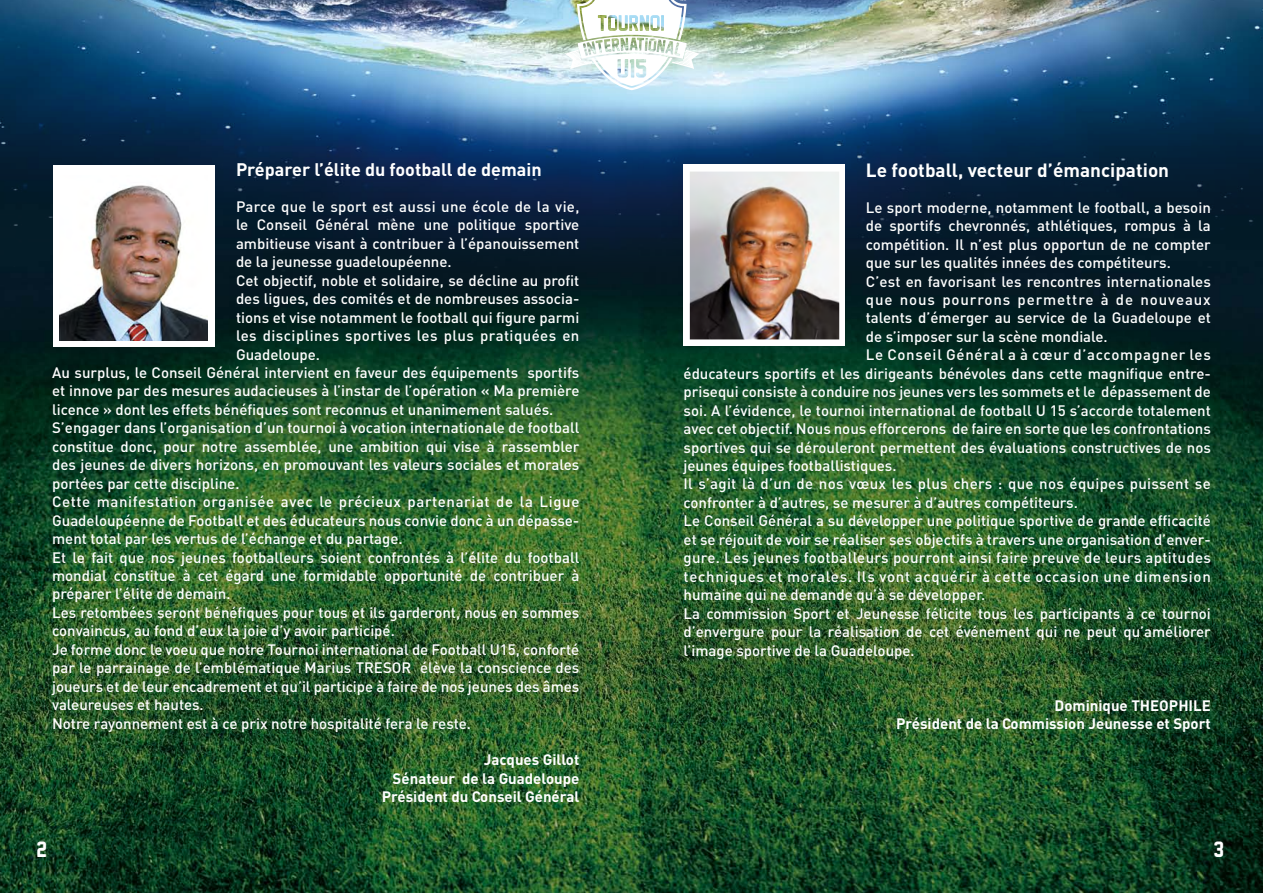
<style>
.page{position:relative;width:1263px;height:893px;background:#fff}
.page>*{position:absolute;margin:0;border:0;box-sizing:border-box;transform-origin:0 0}
.t1{font:20.25px "New Athletic M54";color:#fff}
.t2{font:700 18.9px "DIN";color:#fff}
.t3{font:700 18px "DIN";color:#fff}
.t4{font:500 15px "DIN";color:#fff}
.t5{font:500 15px "DIN";letter-spacing:.02em;color:#fff}
.t6{font:700 15px/18.5px "DIN";color:#fff;text-align:right}
.t7{font:500 15px "DIN";letter-spacing:.05em;color:#fff}
.t8{font:500 15px "DIN";letter-spacing:.04em;color:#fff}
.t9{font:500 15px "DIN";letter-spacing:.03em;color:#fff}
.t10{font:500 15px "DIN";letter-spacing:.06em;color:#fff}
</style>
<div class="page">
<img style="left:0;top:860px;width:1263px;height:33px">
<img style="left:0;top:0;width:1263px;height:860px">
<svg style="left:565px;top:0;width:134px;height:90px"></svg>
<div style="left:54px;top:166px;width:161px;height:181px;background:#fff"></div>
<img style="left:60px;top:185px;width:148px;height:156px">
<div style="left:684px;top:165px;width:161px;height:181px;background:#fff"></div>
<img style="left:690px;top:172px;width:149px;height:167px">
<p class="t3" style="left:236px;top:158px;width:307px">Préparer l’élite du football de demain</p>
<p class="t5" style="left:236px;top:197px;width:345px">Parce que le sport est aussi une école de la vie,</p>
<p class="t4" style="left:236px;top:215px;width:345px">le Conseil Général mène une politique sportive</p>
<p class="t4" style="left:236px;top:234px;width:345px">ambitieuse visant à contribuer à l’épanouissement</p>
<p class="t4" style="left:236px;top:252px;width:217px">de la jeunesse guadeloupéenne.</p>
<p class="t4" style="left:236px;top:271px;width:345px">Cet objectif, noble et solidaire, se décline au profit</p>
<p class="t4" style="left:236px;top:289px;width:345px">des ligues, des comités et de nombreuses associa-</p>
<p class="t4" style="left:236px;top:308px;width:345px">tions et vise notamment le football qui figure parmi</p>
<p class="t9" style="left:236px;top:326px;width:345px">les disciplines sportives les plus pratiquées en</p>
<p class="t4" style="left:236px;top:344px;width:86px">Guadeloupe.</p>
<p class="t4" style="left:52px;top:363px;width:529px">Au surplus, le Conseil Général intervient en faveur des équipements sportifs</p>
<p class="t4" style="left:52px;top:381px;width:529px">et innove par des mesures audacieuses à l’instar de l’opération « Ma première</p>
<p class="t4" style="left:52px;top:400px;width:503px">licence » dont les effets bénéfiques sont reconnus et unanimement salués.</p>
<p class="t4" style="left:52px;top:418px;width:529px">S’engager dans l’organisation d’un tournoi à vocation internationale de football</p>
<p class="t4" style="left:52px;top:437px;width:529px">constitue donc, pour notre assemblée, une ambition qui vise à rassembler</p>
<p class="t4" style="left:52px;top:455px;width:529px">des jeunes de divers horizons, en promouvant les valeurs sociales et morales</p>
<p class="t4" style="left:52px;top:474px;width:189px">portées par cette discipline.</p>
<p class="t8" style="left:52px;top:492px;width:529px">Cette manifestation organisée avec le précieux partenariat de la Ligue</p>
<p class="t4" style="left:52px;top:511px;width:529px">Guadeloupéenne de Football et des éducateurs nous convie donc à un dépasse-</p>
<p class="t4" style="left:52px;top:529px;width:352px">ment total par les vertus de l’échange et du partage.</p>
<p class="t4" style="left:52px;top:547px;width:529px">Et le fait que nos jeunes footballeurs soient confrontés à l’élite du football</p>
<p class="t4" style="left:52px;top:566px;width:529px">mondial constitue à cet égard une formidable opportunité de contribuer à</p>
<p class="t4" style="left:52px;top:584px;width:180px">préparer l’élite de demain.</p>
<p class="t4" style="left:52px;top:603px;width:529px">Les retombées seront bénéfiques pour tous et ils garderont, nous en sommes</p>
<p class="t4" style="left:52px;top:621px;width:344px">convaincus, au fond d’eux la joie d’y avoir participé.</p>
<p class="t4" style="left:52px;top:640px;width:529px">Je forme donc le voeu que notre Tournoi international de Football U15, conforté</p>
<p class="t4" style="left:52px;top:658px;width:529px">par le parrainage de l’emblématique Marius TRESOR élève la conscience des</p>
<p class="t4" style="left:52px;top:677px;width:529px">joueurs et de leur encadrement et qu’il participe à faire de nos jeunes des âmes</p>
<p class="t4" style="left:52px;top:695px;width:153px">valeureuses et hautes.</p>
<p class="t4" style="left:52px;top:713px;width:420px">Notre rayonnement est à ce prix notre hospitalité fera le reste.</p>
<p class="t6" style="left:382px;top:750px;width:199px">Jacques Gillot<br>Sénateur de la Guadeloupe<br>Président du Conseil Général</p>
<p class="t2" style="left:866px;top:157px;width:305px">Le football, vecteur d’émancipation</p>
<p class="t4" style="left:866px;top:198px;width:346px">Le sport moderne, notamment le football, a besoin</p>
<p class="t4" style="left:866px;top:216px;width:346px">de sportifs chevronnés, athlétiques, rompus à la</p>
<p class="t4" style="left:866px;top:235px;width:346px">compétition. Il n’est plus opportun de ne compter</p>
<p class="t4" style="left:866px;top:253px;width:307px">que sur les qualités innées des compétiteurs.</p>
<p class="t4" style="left:866px;top:271px;width:347px">C’est en favorisant les rencontres internationales</p>
<p class="t10" style="left:866px;top:290px;width:346px">que nous pourrons permettre à de nouveaux</p>
<p class="t4" style="left:866px;top:308px;width:346px">talents d’émerger au service de la Guadeloupe et</p>
<p class="t4" style="left:866px;top:327px;width:243px">de s’imposer sur la scène mondiale.</p>
<p class="t7" style="left:866px;top:345px;width:346px">Le Conseil Général a à cœur d’accompagner les</p>
<p class="t4" style="left:683px;top:364px;width:529px">éducateurs sportifs et les dirigeants bénévoles dans cette magnifique entre-</p>
<p class="t4" style="left:683px;top:382px;width:529px">prisequi consiste à conduire nos jeunes vers les sommets et le dépassement de</p>
<p class="t4" style="left:683px;top:401px;width:529px">soi. A l’évidence, le tournoi international de football U 15 s’accorde totalement</p>
<p class="t4" style="left:683px;top:419px;width:529px">avec cet objectif. Nous nous efforcerons de faire en sorte que les confrontations</p>
<p class="t4" style="left:683px;top:438px;width:529px">sportives qui se dérouleront permettent des évaluations constructives de nos</p>
<p class="t4" style="left:683px;top:456px;width:214px">jeunes équipes footballistiques.</p>
<p class="t5" style="left:683px;top:474px;width:529px">Il s’agit là d’un de nos vœux les plus chers : que nos équipes puissent se</p>
<p class="t4" style="left:683px;top:493px;width:396px">confronter à d’autres, se mesurer à d’autres compétiteurs.</p>
<p class="t4" style="left:683px;top:511px;width:529px">Le Conseil Général a su développer une politique sportive de grande efficacité</p>
<p class="t4" style="left:683px;top:530px;width:529px">et se réjouit de voir se réaliser ses objectifs à travers une organisation d’enver-</p>
<p class="t5" style="left:683px;top:548px;width:529px">gure. Les jeunes footballeurs pourront ainsi faire preuve de leurs aptitudes</p>
<p class="t7" style="left:683px;top:567px;width:529px">techniques et morales. Ils vont acquérir à cette occasion une dimension</p>
<p class="t4" style="left:683px;top:585px;width:303px">humaine qui ne demande qu’à se développer.</p>
<p class="t4" style="left:683px;top:604px;width:529px">La commission Sport et Jeunesse félicite tous les participants à ce tournoi</p>
<p class="t4" style="left:683px;top:622px;width:529px">d’envergure pour la réalisation de cet événement qui ne peut qu’améliorer</p>
<p class="t4" style="left:683px;top:640px;width:233px">l’image sportive de la Guadeloupe.</p>
<p class="t6" style="left:896px;top:696px;width:316px">Dominique THEOPHILE<br>Président de la Commission Jeunesse et Sport</p>
<h1 class="t1" style="left:37px;top:838px;width:12px">2</h1>
<h1 class="t1" style="left:1214px;top:838px;width:12px">3</h1>
</div>
